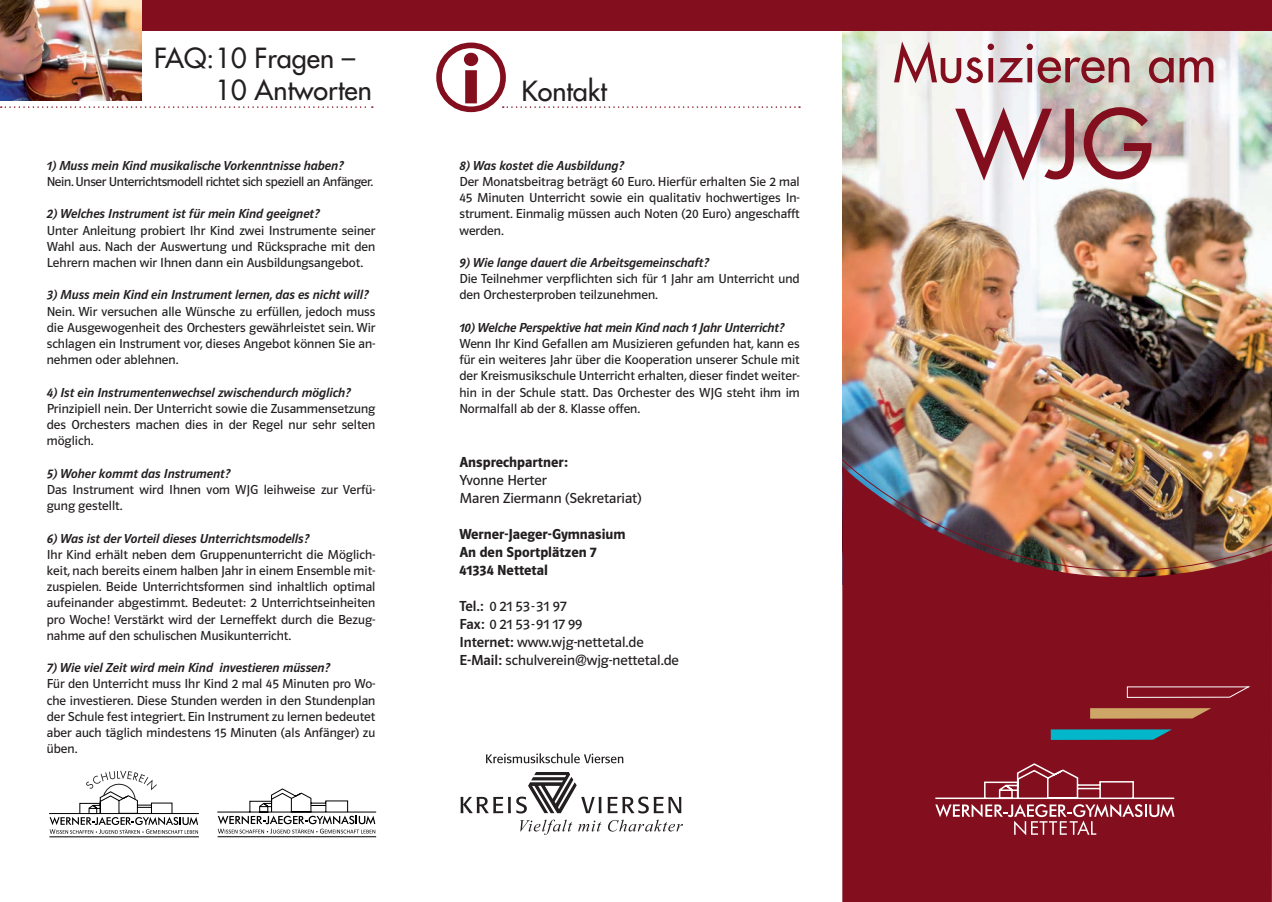
<style>
.page{position:relative;width:1272px;height:902px;background:#fff}
.page>*{position:absolute;margin:0;border:0;box-sizing:border-box;transform-origin:0 0}
.t1{font:91.8px "Futura";color:#830f1e}
.t2{font:52.05px "Futura";color:#830f1e}
.t3{font:27px/32.4px "Futura";color:#231f20}
.t4{font:15px/18px "Polo 11 K Buch";color:#231f20}
.t5{font:15px/18px "Polo 11 K Hfett";color:#231f20}
.t6{font:13.5px/16.2px "Polo 11 K Buch";color:#231f20;text-align:justify}
.t7{font:13.5px "Polo 11 K Krftg Kursiv";color:#231f20}
.t8{font:13.5px "Polo 11 K Buch";letter-spacing:-.025em;color:#231f20}
.s1{font-family:"Polo 11 K Krftg"}
</style>
<div class="page">
<img style="left:842px;top:31px;width:429px;height:428px">
<div style="left:842px;top:634px;width:429px;height:267px;background:#830f1e"></div>
<img style="left:842px;top:459px;width:429px;height:175px">
<svg style="left:1px;top:106px;width:372px;height:2px"></svg>
<svg style="left:1050px;top:729px;width:121px;height:10px"></svg>
<svg style="left:1090px;top:708px;width:121px;height:10px"></svg>
<svg style="left:1126px;top:686px;width:125px;height:12px"></svg>
<svg style="left:933px;top:762px;width:242px;height:73px;background:#94303d"></svg>
<svg style="left:520px;top:819px;width:52px;height:15px"></svg>
<svg style="left:578px;top:820px;width:23px;height:11px"></svg>
<svg style="left:608px;top:819px;width:75px;height:12px"></svg>
<svg style="left:607px;top:796px;width:74px;height:17px"></svg>
<svg style="left:460px;top:772px;width:141px;height:41px"></svg>
<svg style="left:486px;top:753px;width:137px;height:10px"></svg>
<div style="left:0;top:0;width:1271px;height:31px;background:#830f1e"></div>
<img style="left:0;top:0;width:141px;height:100px">
<hr style="left:218px;top:836px;width:158px;height:1px;background:#000">
<svg style="left:217px;top:788px;width:160px;height:45px"></svg>
<hr style="left:49px;top:836px;width:150px;height:1px;background:#000">
<svg style="left:49px;top:770px;width:150px;height:63px"></svg>
<svg style="left:502px;top:106px;width:298px;height:2px"></svg>
<h3 class="t3" style="left:215px;top:41px;width:158px;text-indent:-62px">FAQ:10 Fragen –<br>10 Antworten</h3>
<h2 class="t2" style="left:893px;top:29px;width:324px">Musizieren am</h2>
<h1 class="t1" style="left:956px;top:84px;width:198px">WJG</h1>
<h3 class="t3" style="left:521px;top:74px;width:87px">Kontakt</h3>
<p class="t7" style="left:459px;top:158px;width:166px">8) Was kostet die Ausbildung?</p>
<p class="t6" style="left:459px;top:173px;width:342px">Der Monatsbeitrag beträgt 60 Euro. Hierfür erhalten Sie 2 mal 45 Minuten Unterricht sowie ein qualitativ hochwertiges In&shy;strument. Einmalig müssen auch Noten (20 Euro) angeschafft werden.</p>
<p class="t7" style="left:459px;top:255px;width:251px">9) Wie lange dauert die Arbeitsgemeinschaft?</p>
<p class="t6" style="left:459px;top:271px;width:342px">Die Teilnehmer verpflichten sich für 1 Jahr am Unterricht und den Orchesterproben teilzunehmen.</p>
<p class="t7" style="left:459px;top:320px;width:326px">10) Welche Perspektive hat mein Kind nach 1 Jahr Unterricht?</p>
<p class="t6" style="left:459px;top:335px;width:342px">Wenn Ihr Kind Gefallen am Musizieren gefunden hat, kann es für ein weiteres Jahr über die Kooperation unserer Schule mit der Kreismusikschule Unterricht erhalten, dieser findet weiter&shy;hin in der Schule statt. Das Orchester des WJG steht ihm im Normalfall ab der 8. Klasse offen.</p>
<p class="t7" style="left:47px;top:158px;width:298px">1) Muss mein Kind musikalische Vorkenntnisse haben?</p>
<p class="t8" style="left:47px;top:174px;width:328px">Nein. Unser Unterrichtsmodell richtet sich speziell an Anfänger.</p>
<p class="t7" style="left:47px;top:207px;width:274px">2) Welches Instrument ist für mein Kind geeignet?</p>
<p class="t6" style="left:47px;top:222px;width:330px">Unter Anleitung probiert Ihr Kind zwei Instrumente seiner Wahl aus. Nach der Auswertung und Rücksprache mit den Lehrern machen wir Ihnen dann ein Ausbildungsangebot.</p>
<p class="t7" style="left:47px;top:288px;width:323px">3) Muss mein Kind ein Instrument lernen, das es nicht will?</p>
<p class="t6" style="left:47px;top:303px;width:330px">Nein. Wir versuchen alle Wünsche zu erfüllen, jedoch muss die Ausgewogenheit des Orchesters gewährleistet sein. Wir schlagen ein Instrument vor, dieses Angebot können Sie an&shy;nehmen oder ablehnen.</p>
<p class="t7" style="left:47px;top:385px;width:305px">4) Ist ein Instrumentenwechsel zwischendurch möglich?</p>
<p class="t6" style="left:47px;top:400px;width:330px">Prinzipiell nein. Der Unterricht sowie die Zusammensetzung des Orchesters machen dies in der Regel nur sehr selten möglich.</p>
<p class="t7" style="left:47px;top:466px;width:185px">5) Woher kommt das Instrument?</p>
<p class="t6" style="left:47px;top:481px;width:330px">Das Instrument wird Ihnen vom WJG leihweise zur Verfü&shy;gung gestellt.</p>
<p class="t7" style="left:47px;top:531px;width:264px">6) Was ist der Vorteil dieses Unterrichtsmodells?</p>
<p class="t6" style="left:47px;top:546px;width:330px">Ihr Kind erhält neben dem Gruppenunterricht die Möglich&shy;keit, nach bereits einem halben Jahr in einem Ensemble mit&shy;zuspielen. Beide Unterrichtsformen sind inhaltlich optimal aufeinander abgestimmt. Bedeutet: 2 Unterrichtseinheiten pro Woche! Verstärkt wird der Lerneffekt durch die Bezug&shy;nahme auf den schulischen Musikunterricht.</p>
<p class="t7" style="left:47px;top:660px;width:285px">7) Wie viel Zeit wird mein Kind investieren müssen?</p>
<p class="t6" style="left:47px;top:676px;width:330px">Für den Unterricht muss Ihr Kind 2 mal 45 Minuten pro Wo&shy;che investieren. Diese Stunden werden in den Stundenplan der Schule fest integriert. Ein Instrument zu lernen bedeutet aber auch täglich mindestens 15 Minuten (als Anfänger) zu üben.</p>
<p class="t5" style="left:459px;top:453px;width:110px">Ansprechpartner:</p>
<p class="t4" style="left:459px;top:471px;width:184px">Yvonne Herter<br>Maren Ziermann (Sekretariat)</p>
<p class="t5" style="left:459px;top:525px;width:168px">Werner-Jaeger-Gymnasium<br>An den Sportplätzen 7<br>41334 Nettetal</p>
<p class="t4" style="left:459px;top:597px;width:221px"><span class="s1">Tel.:</span> 0 21 53-31 97<br><span class="s1">Fax:</span> 0 21 53-91 17 99<br><span class="s1">Internet:</span> www.wjg-nettetal.de<br><span class="s1">E-Mail:</span> schulverein@wjg-nettetal.de</p>
</div>
